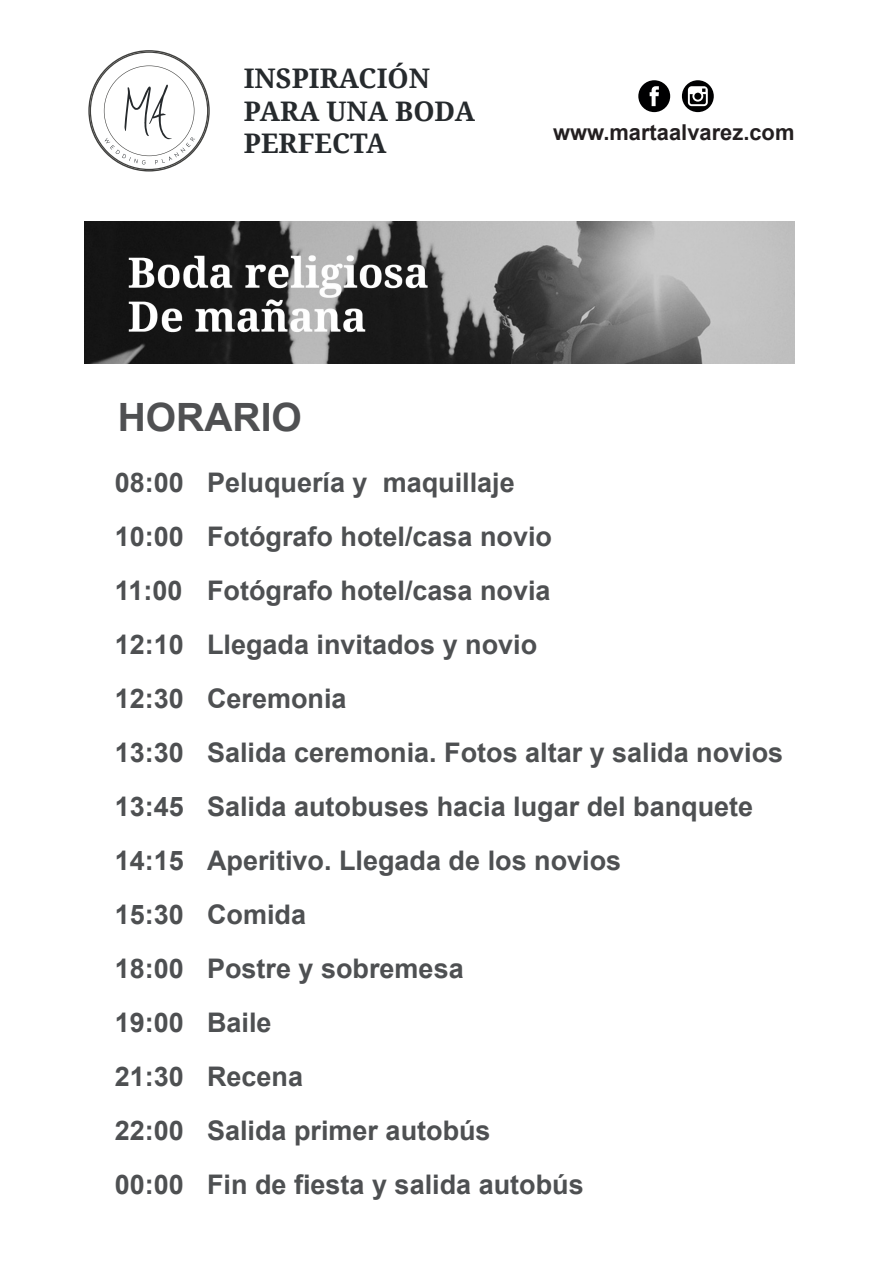
<style>
.page{position:relative;width:893px;height:1276px;background:#fff}
.page>*{position:absolute;margin:0;border:0;box-sizing:border-box;transform-origin:0 0}
.t1{font:700 39px "Arial";color:#4f5052}
.t2{font:700 27px/54px "Arial";color:#4e5052}
.t3{font:700 27px/32.4px "Droid Serif";color:#262a2d}
.t4{font:700 21.9px "Arial";color:#231f20}
</style>
<div class="page">
<div style="left:638px;top:80px;width:32px;height:32px;background:#000001;border-radius:50%"></div>
<svg style="left:650px;top:86px;width:9px;height:20px"></svg>
<svg style="left:682px;top:80px;width:32px;height:32px"></svg>
<svg style="left:688px;top:86px;width:20px;height:20px"></svg>
<svg style="left:88px;top:50px;width:122px;height:121px"></svg>
<img style="left:85px;top:221px;width:710px;height:142px">
<p class="t3" style="left:244px;top:63px;width:233px">INSPIRACIÓN<br>PARA UNA BODA<br>PERFECTA</p>
<p class="t4" style="left:553px;top:117px;width:243px">www.martaalvarez.com</p>
<h1 class="t1" style="left:118px;top:391px;width:186px">HORARIO</h1>
<p class="t2" style="left:115px;top:456px;width:71px;text-align:justify">08:00<br>10:00<br>11:00<br>12:10<br>12:30<br>13:30<br>13:45<br>14:15<br>15:30<br>18:00<br>19:00<br>21:30<br>22:00<br>00:00</p>
<p class="t2" style="left:207px;top:456px;width:578px">Peluquería y maquillaje<br>Fotógrafo hotel/casa novio<br>Fotógrafo hotel/casa novia<br>Llegada invitados y novio<br>Ceremonia<br>Salida ceremonia. Fotos altar y salida novios<br>Salida autobuses hacia lugar del banquete<br>Aperitivo. Llegada de los novios<br>Comida<br>Postre y sobremesa<br>Baile<br>Recena<br>Salida primer autobús<br>Fin de fiesta y salida autobús</p>
</div>
